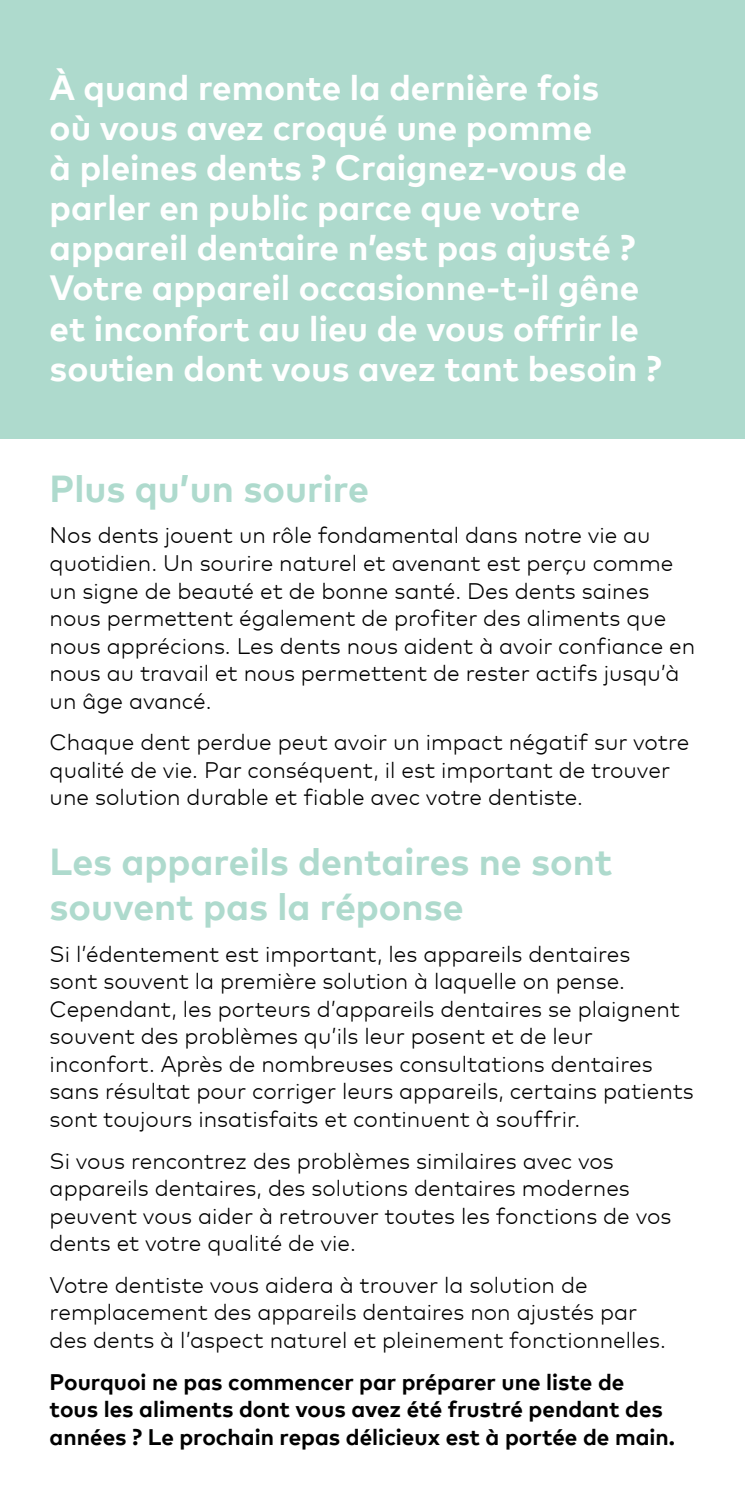
<style>
.page{position:relative;width:745px;height:1489px;background:#fff}
.page>*{position:absolute;margin:0;border:0;box-sizing:border-box;transform-origin:0 0}
.t1{font:700 37.5px/45px "Mark Pro";color:#aedacd}
.t2{font:700 35px/40px "Mark Pro";color:#fff}
.t3{font:300 22.5px/27.5px "Mark Pro";color:#000}
.t4{font:700 22.5px/27.5px "Mark Pro";color:#000}
</style>
<div class="page">
<div style="left:0;top:0;width:744px;height:438px;background:#aedacd"></div>
<p class="t2" style="left:50px;top:65px;width:613px">À quand remonte la dernière fois<br>où vous avez croqué une pomme<br>à pleines dents ? Craignez-vous de parler en public parce que votre appareil dentaire n’est pas ajusté ?<br>Votre appareil occasionne-t-il gêne et inconfort au lieu de vous offrir le soutien dont vous avez tant besoin ?</p>
<h1 class="t1" style="left:50px;top:463px;width:320px">Plus qu’un sourire</h1>
<p class="t3" style="left:50px;top:520px;width:646px">Nos dents jouent un rôle fondamental dans notre vie au quotidien. Un sourire naturel et avenant est perçu comme un signe de beauté et de bonne santé. Des dents saines nous permettent également de profiter des aliments que nous apprécions. Les dents nous aident à avoir confiance en nous au travail et nous permettent de rester actifs jusqu’à un âge avancé.</p>
<p class="t3" style="left:50px;top:726px;width:640px">Chaque dent perdue peut avoir un impact négatif sur votre qualité de vie. Par conséquent, il est important de trouver une solution durable et fiable avec votre dentiste.</p>
<h1 class="t1" style="left:50px;top:836px;width:563px">Les appareils dentaires ne sont souvent pas la réponse</h1>
<p class="t3" style="left:50px;top:938px;width:645px">Si l’édentement est important, les appareils dentaires<br>sont souvent la première solution à laquelle on pense.<br>Cependant, les porteurs d’appareils dentaires se plaignent souvent des problèmes qu’ils leur posent et de leur inconfort. Après de nombreuses consultations dentaires sans résultat pour corriger leurs appareils, certains patients sont toujours insatisfaits et continuent à souffrir.</p>
<p class="t3" style="left:50px;top:1145px;width:623px">Si vous rencontrez des problèmes similaires avec vos appareils dentaires, des solutions dentaires modernes peuvent vous aider à retrouver toutes les fonctions de vos dents et votre qualité de vie.</p>
<p class="t3" style="left:50px;top:1269px;width:617px">Votre dentiste vous aidera à trouver la solution de remplacement des appareils dentaires non ajustés par des dents à l’aspect naturel et pleinement fonctionnelles.</p>
<p class="t4" style="left:50px;top:1365px;width:626px">Pourquoi ne pas commencer par préparer une liste de tous les aliments dont vous avez été frustré pendant des années ? Le prochain repas délicieux est à portée de main.</p>
</div>
